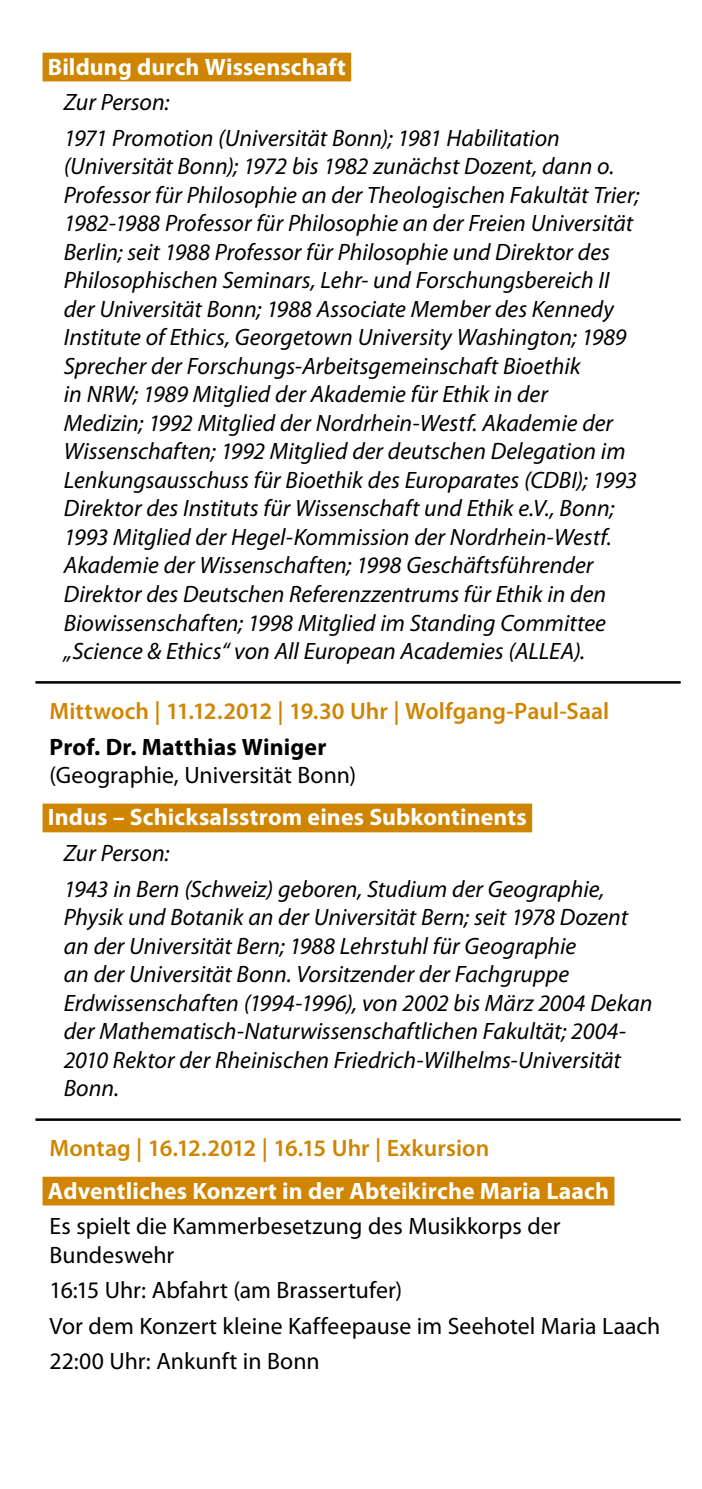
<style>
.page{position:relative;width:702px;height:1489px;background:#fff}
.page>*{position:absolute;margin:0;border:0;box-sizing:border-box;transform-origin:0 0}
.t1{font:italic 23.75px/28.5px "Myriad Pro";color:#000}
.t2{font:23.75px/35.5px "Myriad Pro";letter-spacing:.005em;color:#000}
.t3{font:700 23.75px "Myriad Pro";letter-spacing:.005em;color:#fff}
.t4{font:600 23.75px "Myriad Pro";color:#cf8500}
.t5{font:700 23.75px "Myriad Pro";letter-spacing:.005em;color:#000}
</style>
<div class="page">
<hr style="left:701px;top:0;width:1px;height:1488px;background:#fc0">
<div style="left:43px;top:53px;width:308px;height:28px;background:#cf8500"></div>
<hr style="left:35px;top:681px;width:645px;height:2px;background:#000">
<div style="left:43px;top:803px;width:489px;height:29px;background:#cf8500"></div>
<hr style="left:35px;top:1118px;width:645px;height:2px;background:#000">
<div style="left:43px;top:1176px;width:571px;height:29px;background:#cf8500"></div>
<svg style="left:701px;top:1111px;width:1px;height:49px"></svg>
<p class="t3" style="left:48px;top:51px;width:299px">Bildung durch Wissenschaft</p>
<p class="t1" style="left:64px;top:84px;width:497px;line-height:35.5px">Zur Person:<br>1971 Promotion (Universität Bonn); 1981 Habilitation</p>
<p class="t1" style="left:64px;top:152px;width:577px">(Universität Bonn); 1972 bis 1982 zunächst Dozent, dann o.<br>Professor für Philosophie an der Theologischen Fakultät Trier; 1982-1988 Professor für Philosophie an der Freien Universität Berlin; seit 1988 Professor für Philosophie und Direktor des Philosophischen Seminars, Lehr- und Forschungsbereich II der Universität Bonn; 1988 Associate Member des Kennedy Institute of Ethics, Georgetown University Washington; 1989<br>Sprecher der Forschungs-Arbeitsgemeinschaft Bioethik<br>in NRW; 1989 Mitglied der Akademie für Ethik in der<br>Medizin; 1992 Mitglied der Nordrhein-Westf. Akademie der Wissenschaften; 1992 Mitglied der deutschen Delegation im Lenkungsausschuss für Bioethik des Europarates (CDBI); 1993<br>Direktor des Instituts für Wissenschaft und Ethik e.V., Bonn; 1993 Mitglied der Hegel-Kommission der Nordrhein-Westf.<br>Akademie der Wissenschaften; 1998 Geschäftsführender Direktor des Deutschen Referenzzentrums für Ethik in den Biowissenschaften; 1998 Mitglied im Standing Committee „Science &amp; Ethics“ von All European Academies (ALLEA).</p>
<p class="t4" style="left:50px;top:696px;width:561px">Mittwoch | 11.12.2012 | 19.30 Uhr | Wolfgang-Paul-Saal</p>
<p class="t5" style="left:50px;top:731px;width:278px">Prof. Dr. Matthias Winiger</p>
<p class="t2" style="left:50px;top:757px;width:308px">(Geographie, Universität Bonn)</p>
<p class="t3" style="left:48px;top:802px;width:480px">Indus – Schicksalsstrom eines Subkontinents</p>
<p class="t1" style="left:64px;top:834px;width:542px;line-height:35.5px">Zur Person:<br>1943 in Bern (Schweiz) geboren, Studium der Geographie,</p>
<p class="t1" style="left:64px;top:902px;width:590px">Physik und Botanik an der Universität Bern; seit 1978 Dozent an der Universität Bern; 1988 Lehrstuhl für Geographie<br>an der Universität Bonn. Vorsitzender der Fachgruppe Erdwissenschaften (1994-1996), von 2002 bis März 2004 Dekan der Mathematisch-Naturwissenschaftlichen Fakultät; 2004- 2010 Rektor der Rheinischen Friedrich-Wilhelms-Universität Bonn.</p>
<p class="t4" style="left:50px;top:1133px;width:441px">Montag | 16.12.2012 | 16.15 Uhr | Exkursion</p>
<p class="t3" style="left:48px;top:1174px;width:562px">Adventliches Konzert in der Abteikirche Maria Laach</p>
<p class="t2" style="left:50px;top:1211px;width:512px;line-height:28.5px">Es spielt die Kammerbesetzung des Musikkorps der<br>Bundeswehr</p>
<p class="t2" style="left:50px;top:1271px;width:612px">16:15 Uhr: Abfahrt (am Brassertufer)<br>Vor dem Konzert kleine Kaffeepause im Seehotel Maria Laach<br>22:00 Uhr: Ankunft in Bonn</p>
</div>
